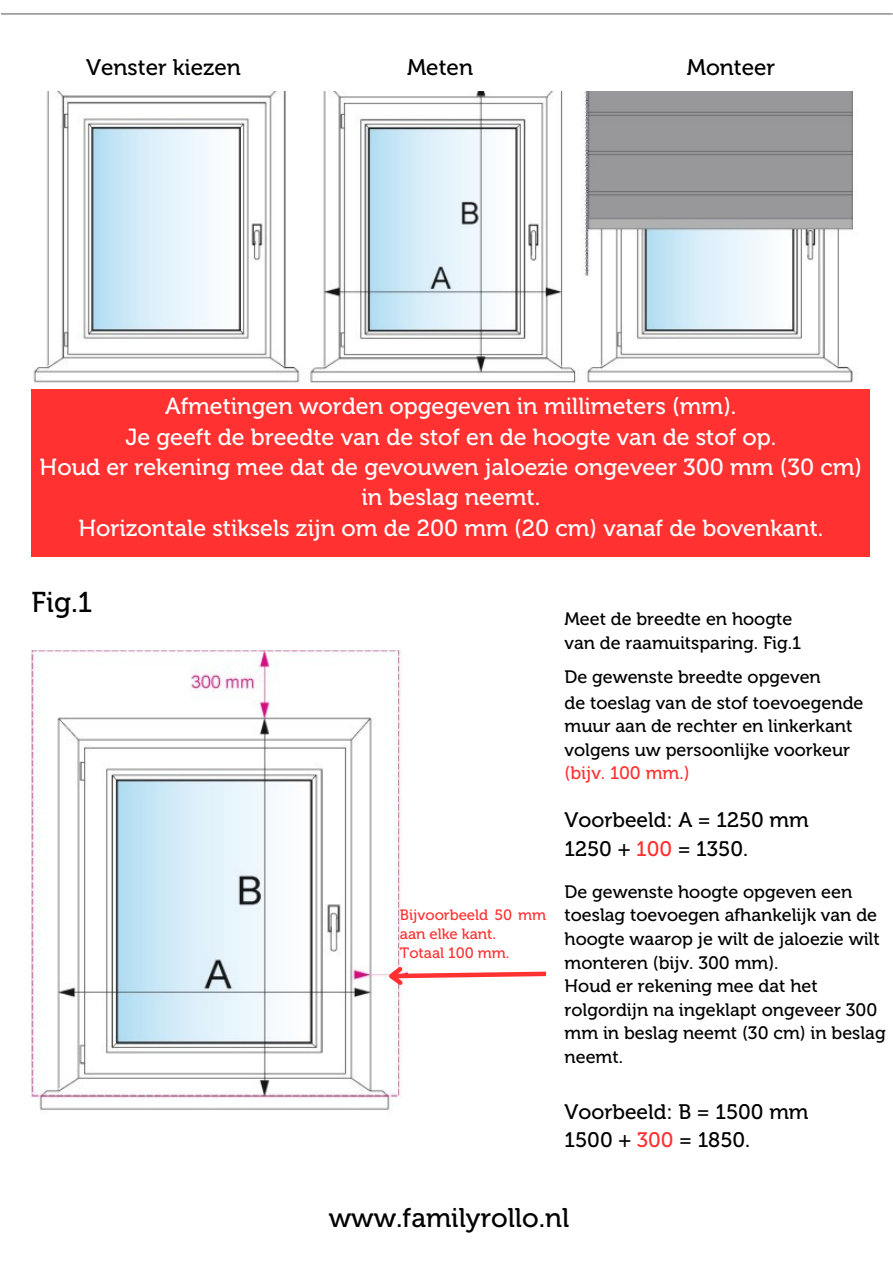
<style>
.page{position:relative;width:893px;height:1264px;background:#fff}
.page>*{position:absolute;margin:0;border:0;box-sizing:border-box;transform-origin:0 0}
.t1{font:28.5px "Museo 500";color:#000}
.t2{font:27px "Museo 500";color:#000}
.t3{font:23.25px/30.3px "Museo 500";color:#fff;text-align:center}
.t4{font:22.5px "Museo 500";color:#000}
.t5{font:21px/28px "Museo 500";color:#000}
.t6{font:18px/23.5px "Museo 500";color:#000}
.t7{font:18px "Museo 500";color:#ff3131}
.t8{font:15px/19px "Museo 500";color:#ff3131}
.s1{color:#ff3131}
</style>
<div class="page">
<img style="left:31px;top:91px;width:833px;height:299px">
<div style="left:32px;top:390px;width:838px;height:167px;background:#ff3131"></div>
<img style="left:32px;top:650px;width:369px;height:460px">
<svg style="left:384px;top:962px;width:163px;height:27px"></svg>
<p class="t4" style="left:86px;top:54px;width:156px">Venster kiezen</p>
<p class="t4" style="left:407px;top:54px;width:67px">Meten</p>
<p class="t4" style="left:686px;top:54px;width:90px">Monteer</p>
<p class="t3" style="left:165px;top:391px;width:572px">Afmetingen worden opgegeven in millimeters (mm).</p>
<p class="t3" style="left:125px;top:421px;width:652px">Je geeft de breedte van de stof en de hoogte van de stof op.</p>
<p class="t3" style="left:40px;top:452px;width:824px">Houd er rekening mee dat de gevouwen jaloezie ongeveer 300 mm (30 cm) in beslag neemt.</p>
<p class="t3" style="left:78px;top:512px;width:746px">Horizontale stiksels zijn om de 200 mm (20 cm) vanaf de bovenkant.</p>
<p class="t1" style="left:32px;top:585px;width:62px">Fig.1</p>
<p class="t6" style="left:564px;top:607px;width:229px">Meet de breedte en hoogte</p>
<p class="t6" style="left:564px;top:631px;width:238px">van de raamuitsparing. Fig.1</p>
<p class="t6" style="left:564px;top:664px;width:258px">De gewenste breedte opgeven</p>
<p class="t6" style="left:564px;top:690px;width:300px">de toeslag van de stof toevoegende</p>
<p class="t6" style="left:564px;top:714px;width:289px">muur aan de rechter en linkerkant</p>
<p class="t6" style="left:564px;top:738px;width:287px">volgens uw persoonlijke voorkeur</p>
<p class="t7" style="left:564px;top:762px;width:126px">(bijv. 100 mm.)</p>
<p class="t8" style="left:400px;top:905px;width:148px">Bijvoorbeeld 50 mm aan elke kant.</p>
<p class="t8" style="left:400px;top:943px;width:111px">Totaal 100 mm.</p>
<p class="t5" style="left:564px;top:806px;width:246px">Voorbeeld: A = 1250 mm<br>1250 + <span class="s1">100</span> = 1350.</p>
<p class="t6" style="left:564px;top:879px;width:317px">De gewenste hoogte opgeven een toeslag toevoegen afhankelijk van de hoogte waarop je wilt de jaloezie wilt monteren (bijv. 300 mm).</p>
<p class="t6" style="left:564px;top:974px;width:322px">Houd er rekening mee dat het rolgordijn na ingeklapt ongeveer 300 mm in beslag neemt (30 cm) in beslag neemt.</p>
<p class="t5" style="left:564px;top:1097px;width:245px">Voorbeeld: B = 1500 mm<br>1500 + <span class="s1">300</span> = 1850.</p>
<p class="t2" style="left:328px;top:1201px;width:242px">www.familyrollo.nl</p>
</div>
